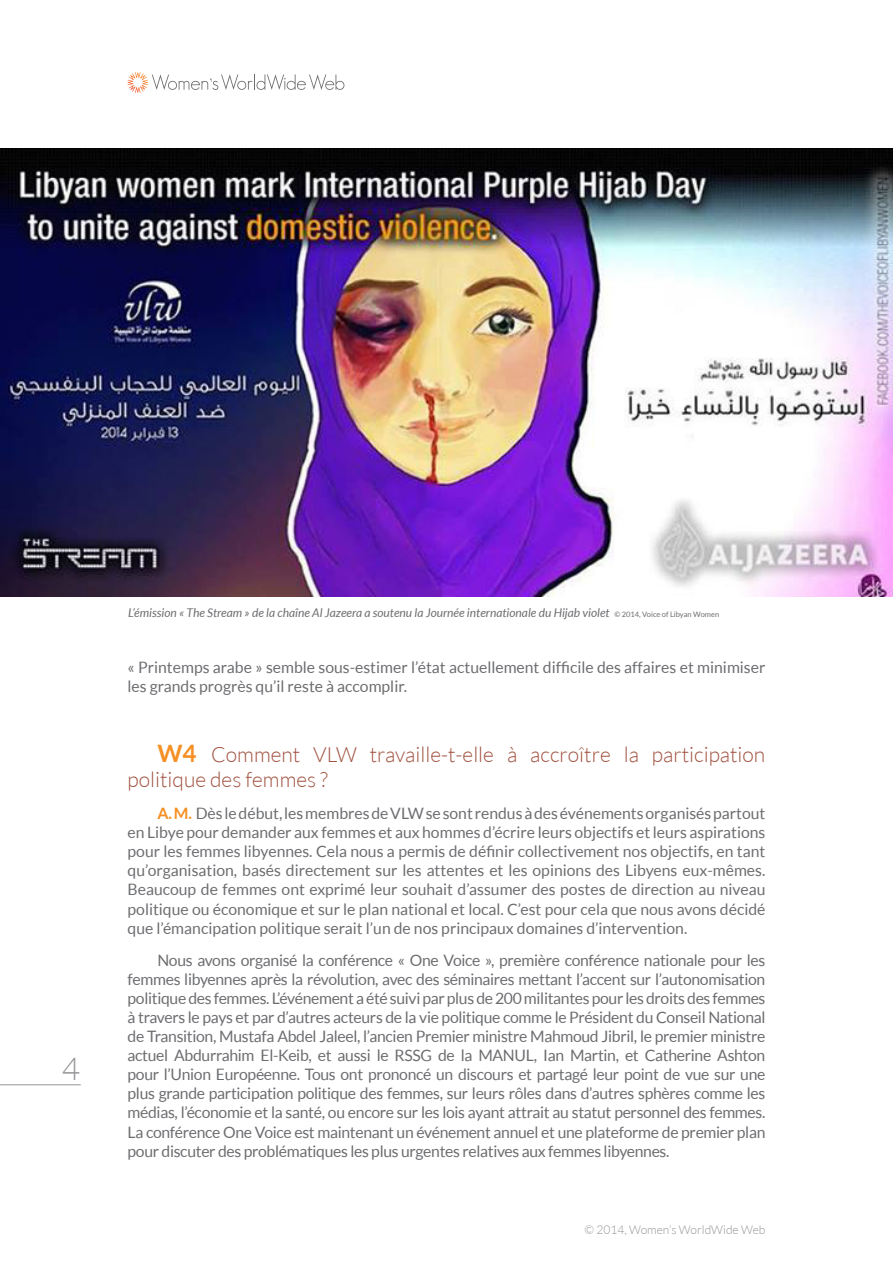
<style>
.page{position:relative;width:893px;height:1263px;background:#fff}
.page>*{position:absolute;margin:0;border:0;box-sizing:border-box;transform-origin:0 0}
.t1{font:300 31.5px "Lato";color:#939598}
.Questions{font:300 21px/25.3px "Lato";color:#a25341}
.Body{font:15.75px/19px "Lato";color:#6c6d70;text-align:justify}
.legende{font:italic 12px "Lato";color:#6c6d70}
.t2{font:300 12px "Lato";color:#939598}
.s1{font-style:normal;font-size:7.5px}
.s2{font-weight:700;font-size:24px;color:#f69024}
.s3{font-weight:700;color:#f69024}
</style>
<div class="page">
<hr style="left:0;top:1084px;width:81px;height:1px;background:#939598">
<svg style="left:128px;top:72px;width:216px;height:21px"></svg>
<img style="left:0;top:149px;width:893px;height:447px">
<h1 class="t1" style="left:62px;top:1052px;width:20px">4</h1>
<p class="legende" style="left:128px;top:606px;width:592px">L’émission « The Stream » de la chaîne Al Jazeera a soutenu la Journée internationale du Hijab violet <span class="s1">© 2014, Voice of Libyan Women</span></p>
<p class="Body" style="left:128px;top:657px;width:639px">« Printemps arabe » semble sous-estimer l’état actuellement difficile des affaires et minimiser les grands progrès qu’il reste à accomplir.</p>
<p class="Questions" style="left:128px;top:741px;width:639px;text-indent:30px"><span class="s2">W4</span> Comment VLW travaille-t-elle à accroître la participation politique des femmes ?</p>
<p class="Body" style="left:128px;top:804px;width:639px;text-indent:30px"><span class="s3">A. M.</span> Dès le début, les membres de VLW se sont rendus à des événements organisés partout en Libye pour demander aux femmes et aux hommes d’écrire leurs objectifs et leurs aspirations pour les femmes libyennes. Cela nous a permis de définir collectivement nos objectifs, en tant qu’organisation, basés directement sur les attentes et les opinions des Libyens eux-mêmes.<br>Beaucoup de femmes ont exprimé leur souhait d’assumer des postes de direction au niveau politique ou économique et sur le plan national et local. C’est pour cela que nous avons décidé que l’émancipation politique serait l’un de nos principaux domaines d’intervention.</p>
<p class="Body" style="left:128px;top:950px;width:639px;text-indent:30px">Nous avons organisé la conférence « One Voice », première conférence nationale pour les femmes libyennes après la révolution, avec des séminaires mettant l’accent sur l’autonomisation politique des femmes. L’événement a été suivi par plus de 200 militantes pour les droits des femmes à travers le pays et par d’autres acteurs de la vie politique comme le Président du Conseil National de Transition, Mustafa Abdel Jaleel, l’ancien Premier ministre Mahmoud Jibril, le premier ministre actuel Abdurrahim El-Keib, et aussi le RSSG de la MANUL, Ian Martin, et Catherine Ashton pour l’Union Européenne. Tous ont prononcé un discours et partagé leur point de vue sur une plus grande participation politique des femmes, sur leurs rôles dans d’autres sphères comme les médias, l’économie et la santé, ou encore sur les lois ayant attrait au statut personnel des femmes.<br>La conférence One Voice est maintenant un événement annuel et une plateforme de premier plan pour discuter des problématiques les plus urgentes relatives aux femmes libyennes.</p>
<p class="t2" style="left:585px;top:1223px;width:182px">© 2014, Women’s WorldWide Web</p>
</div>
